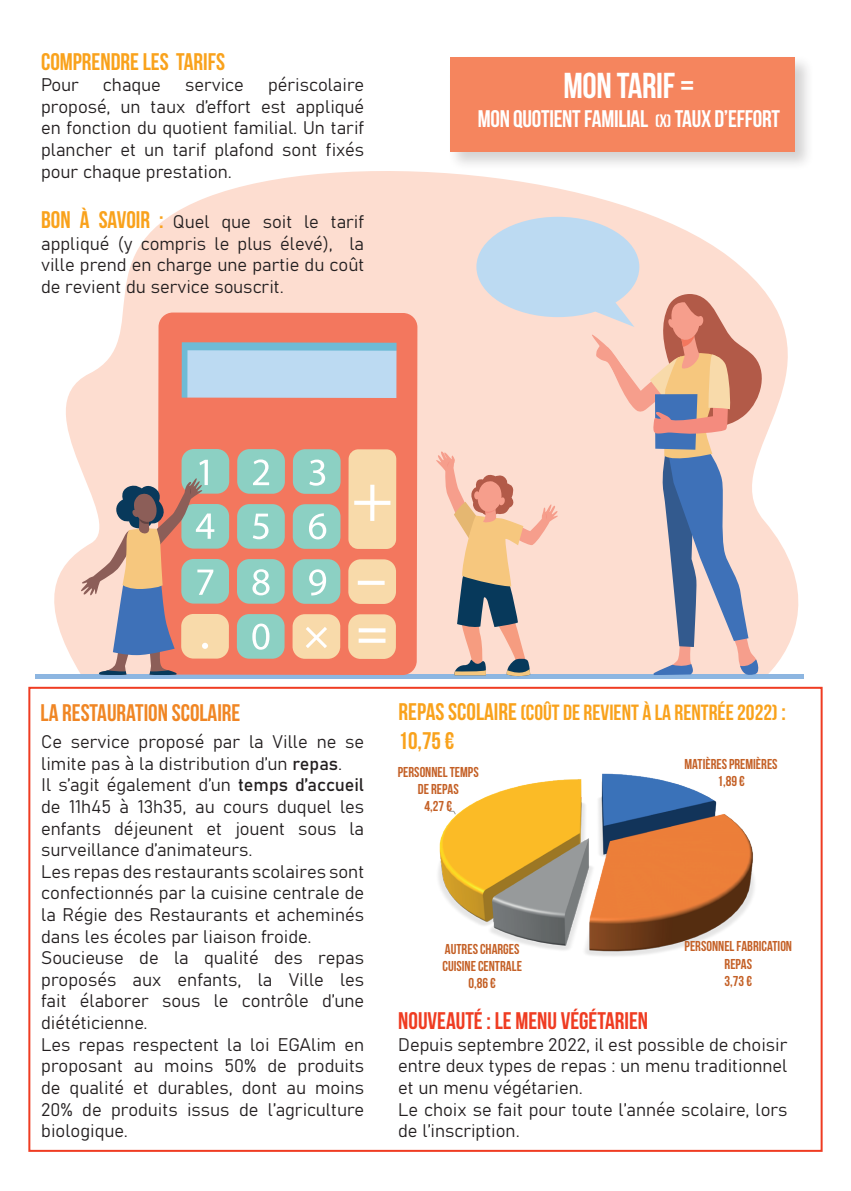
<style>
.page{position:relative;width:851px;height:1191px;background:#fff}
.page>*{position:absolute;margin:0;border:0;box-sizing:border-box;transform-origin:0 0}
.t1{font:700 36px "Bebas Neue";letter-spacing:-.01em;color:#fff}
.t2{font:700 24px "Bebas Neue";letter-spacing:-.01em;color:#fff}
.t3{font:700 24px "Bebas Neue";color:#ef3c22}
.t4{font:700 24px "Bebas Neue";color:#f9a21c}
.t5{font:700 24px "Bebas Neue";color:#f08624}
.t6{font:700 22px "Bebas Neue";color:#f9a21c}
.t7{font:18px/21.6px "Bahnschrift";color:#231f20;text-align:justify}
.t8{font:14.4px/17.2px "Bebas Neue";color:#c46026;text-align:center}
.s1{font-family:"Bebas Neue";font-weight:700;font-size:24px;color:#f9a21c}
.s2{font-size:18px}
.s3{font-size:24px}
</style>
<div class="page">
<svg style="left:54px;top:171px;width:745px;height:503px;fill:#fdddd0"></svg>
<hr style="left:35px;top:674px;width:768px;height:4px;background:#8db6e1">
<div style="left:158px;top:312px;width:259px;height:363px;background:#f3775e"></div>
<svg style="left:182px;top:342px;width:214px;height:55px"></svg>
<div style="left:182px;top:413px;width:61px;height:20px;background:#f3775e;border-radius:9px"></div>
<div style="left:258px;top:413px;width:62px;height:20px;background:#f3775e;border-radius:9px"></div>
<div style="left:335px;top:413px;width:61px;height:20px;background:#f3775e;border-radius:9px"></div>
<div style="left:181px;top:449px;width:48px;height:44px;background:#8cd0c3;border-radius:12px"></div>
<div style="left:237px;top:449px;width:48px;height:45px;background:#8cd0c3;border-radius:12px"></div>
<div style="left:293px;top:449px;width:47px;height:45px;background:#8cd0c3;border-radius:12px"></div>
<div style="left:181px;top:504px;width:48px;height:44px;background:#8cd0c3;border-radius:12px"></div>
<div style="left:237px;top:504px;width:48px;height:45px;background:#8cd0c3;border-radius:12px"></div>
<div style="left:293px;top:504px;width:47px;height:45px;background:#8cd0c3;border-radius:12px"></div>
<div style="left:181px;top:559px;width:48px;height:44px;background:#8cd0c3;border-radius:12px"></div>
<div style="left:237px;top:559px;width:48px;height:45px;background:#8cd0c3;border-radius:12px"></div>
<div style="left:292px;top:559px;width:48px;height:45px;background:#8cd0c3;border-radius:12px"></div>
<div style="left:348px;top:559px;width:48px;height:45px;background:#f8daaa;border-radius:12px"></div>
<div style="left:181px;top:614px;width:48px;height:44px;background:#f8daaa;border-radius:12px"></div>
<div style="left:237px;top:614px;width:47px;height:45px;background:#8cd0c3;border-radius:12px"></div>
<div style="left:292px;top:614px;width:48px;height:45px;background:#f8daaa;border-radius:12px"></div>
<div style="left:348px;top:614px;width:48px;height:45px;background:#f8daaa;border-radius:12px"></div>
<svg style="left:252px;top:569px;width:17px;height:26px"></svg>
<svg style="left:252px;top:623px;width:17px;height:26px"></svg>
<svg style="left:309px;top:569px;width:17px;height:26px"></svg>
<svg style="left:253px;top:513px;width:15px;height:26px"></svg>
<svg style="left:309px;top:513px;width:17px;height:26px"></svg>
<svg style="left:253px;top:459px;width:16px;height:26px"></svg>
<svg style="left:309px;top:459px;width:16px;height:27px"></svg>
<svg style="left:348px;top:449px;width:48px;height:100px"></svg>
<svg style="left:306px;top:627px;width:21px;height:21px"></svg>
<hr style="left:358px;top:581px;width:26px;height:4px;background:#fff">
<svg style="left:358px;top:628px;width:27px;height:4px"></svg>
<div style="left:358px;top:638px;width:27px;height:5px;background:#fff"></div>
<svg style="left:435px;top:217px;width:334px;height:459px"></svg>
<svg style="left:80px;top:460px;width:134px;height:215px"></svg>
<div style="left:447px;top:54px;width:367px;height:117px;background:#231f20;opacity:.2"></div>
<div style="left:450px;top:57px;width:345px;height:95px;background:#f5855e"></div>
<div style="left:28px;top:687px;width:794px;height:464px;border:2px solid #ef3c22"></div>
<img style="left:438px;top:773px;width:317px;height:183px">
<svg style="left:448px;top:810px;width:8px;height:5px"></svg>
<h2 class="t4" style="left:41px;top:48px;width:185px">COMPRENDRE LES TARIFS</h2>
<p class="t7" style="left:41px;top:73px;width:39px">Pour</p>
<p class="t7" style="left:103px;top:73px;width:59px">chaque</p>
<p class="t7" style="left:185px;top:73px;width:60px">service</p>
<p class="t7" style="left:41px;top:73px;width:324px;text-indent:227px">périscolaire proposé, un taux d’effort est appliqué en fonction du quotient familial. Un tarif plancher et un tarif plafond sont fixés pour chaque prestation.</p>
<p class="t7" style="left:41px;top:210px;width:324px"><span class="s1">BON À SAVOIR :</span> Quel que soit le tarif appliqué (y compris le plus élevé), la ville prend en charge une partie du coût de revient du service souscrit.</p>
<h1 class="t1" style="left:563px;top:66px;width:132px">MON TARIF =</h1>
<h2 class="t2" style="left:477px;top:105px;width:304px">MON QUOTIENT FAMILIAL <span class="s2">(X)</span> TAUX D’EFFORT</h2>
<h2 class="t5" style="left:41px;top:699px;width:201px">LA RESTAURATION SCOLAIRE</h2>
<p class="t7" style="left:41px;top:730px;width:324px;text-align:left">Ce service proposé par la Ville ne se limite pas à la distribution d’un repas.<br>Il s’agit également d’un temps d’accueil de 11h45 à 13h35, au cours duquel les enfants déjeunent et jouent sous la surveillance d’animateurs.<br>Les repas des restaurants scolaires sont confectionnés par la cuisine centrale de la Régie des Restaurants et acheminés dans les écoles par liaison froide.<br>Soucieuse de la qualité des repas proposés aux enfants, la Ville les fait élaborer sous le contrôle d’une diététicienne.<br>Les repas respectent la loi EGAlim en proposant au moins 50% de produits de qualité et durables, dont au moins 20% de produits issus de l’agriculture biologique.</p>
<p class="t6" style="left:398px;top:700px;width:389px"><span class="s3">REPAS SCOLAIRE</span> (COÛT DE REVIENT À LA RENTRÉE 2022) <span class="s3">:</span></p>
<h2 class="t4" style="left:398px;top:727px;width:57px">10,75 €</h2>
<p class="t8" style="left:398px;top:763px;width:82px">PERSONNEL TEMPS<br>DE REPAS<br>4,27 €</p>
<p class="t8" style="left:442px;top:939px;width:81px">AUTRES CHARGES<br>CUISINE CENTRALE<br>0,86 €</p>
<p class="t8" style="left:684px;top:755px;width:95px">MATIÈRES PREMIÈRES<br>1,89 €</p>
<p class="t8" style="left:684px;top:937px;width:109px">PERSONNEL FABRICATION<br>REPAS<br>3,73 €</p>
<h2 class="t3" style="left:398px;top:1007px;width:251px">NOUVEAUTÉ : LE MENU VÉGÉTARIEN</h2>
<p class="t7" style="left:398px;top:1032px;width:390px;text-align:left">Depuis septembre 2022, il est possible de choisir entre deux types de repas : un menu traditionnel et un menu végétarien.<br>Le choix se fait pour toute l’année scolaire, lors de l’inscription.</p>
</div>
